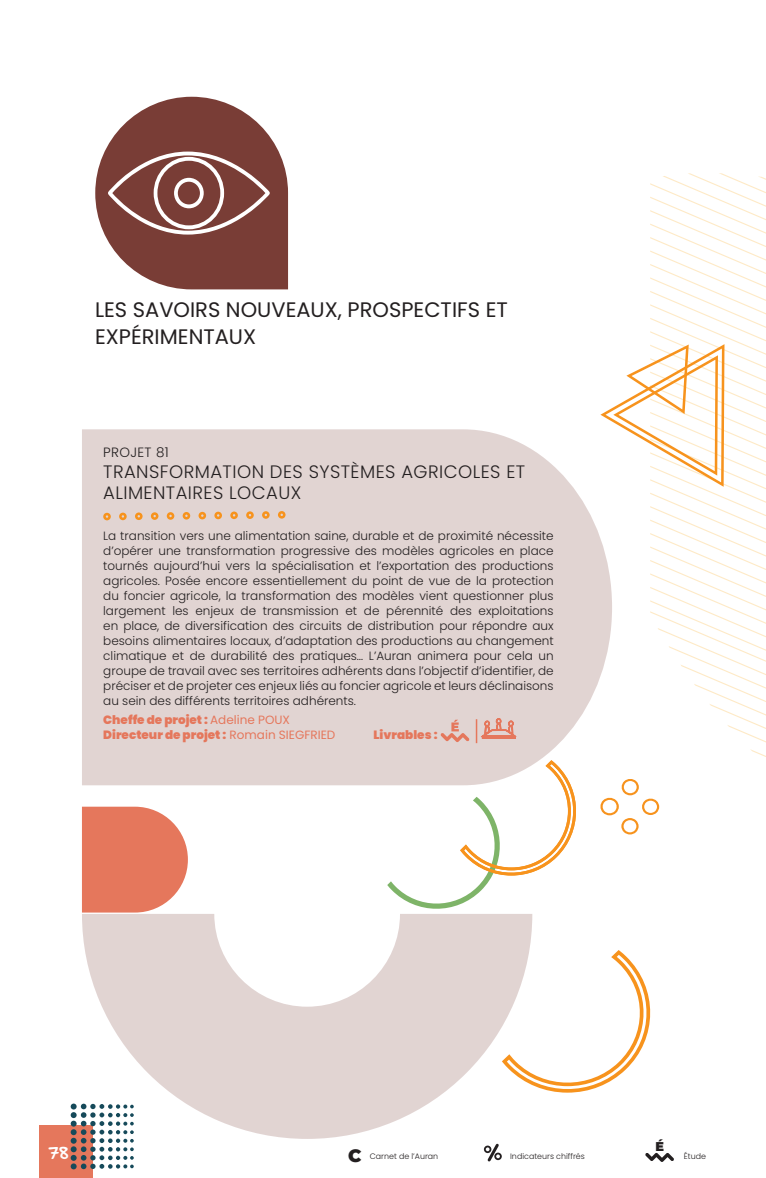
<style>
.page{position:relative;width:766px;height:1178px;background:#fff}
.page>*{position:absolute;margin:0;border:0;box-sizing:border-box;transform-origin:0 0}
.t1{font:21px/27px "Poppins";color:#231f20}
.t2{font:300 18px/21px "Poppins";letter-spacing:.025em;color:#231f20}
.t3{font:900 18px "Montserrat Alternates";color:#231f20}
.t4{font:300 13.5px "Poppins";letter-spacing:.025em;color:#231f20}
.t5{font:13.5px "Hand Of Sean Demo";color:#fff}
.t6{font:900 12.75px "Montserrat";color:#231f20}
.t7{font:300 12px/15px "Poppins";color:#231f20;text-align:justify}
.t8{font:900 12px/15px "Poppins";color:#e5775c}
.t9{font:300 7.95px "Poppins";color:#231f20}
.s1{font-weight:400}
</style>
<div class="page">
<div style="left:39px;top:1125px;width:54px;height:53px;background:#e5775c"></div>
<svg style="left:71px;top:1103px;width:63px;height:66px"></svg>
<svg style="left:82px;top:914px;width:450px;height:225px;fill:#e1d4d2"></svg>
<svg style="left:650px;top:591px;width:115px;height:14px"></svg>
<svg style="left:650px;top:578px;width:115px;height:13px"></svg>
<svg style="left:650px;top:564px;width:115px;height:14px"></svg>
<svg style="left:650px;top:538px;width:115px;height:26px"></svg>
<svg style="left:662px;top:538px;width:103px;height:13px"></svg>
<svg style="left:95px;top:97px;width:193px;height:192px;fill:#793d36"></svg>
<svg style="left:600px;top:173px;width:165px;height:365px"></svg>
<svg style="left:600px;top:611px;width:165px;height:224px"></svg>
<svg style="left:501px;top:950px;width:150px;height:146px"></svg>
<div style="left:82px;top:429px;width:530px;height:356px;background:#e1d4d2"></div>
<svg style="left:82px;top:807px;width:106px;height:105px"></svg>
<svg style="left:387px;top:760px;width:195px;height:155px"></svg>
<svg style="left:108px;top:152px;width:162px;height:83px"></svg>
<svg style="left:103px;top:513px;width:8px;height:7px"></svg>
<svg style="left:119px;top:513px;width:8px;height:7px"></svg>
<svg style="left:135px;top:512px;width:7px;height:8px"></svg>
<svg style="left:151px;top:512px;width:7px;height:8px"></svg>
<svg style="left:167px;top:512px;width:7px;height:8px"></svg>
<svg style="left:182px;top:512px;width:8px;height:7px"></svg>
<svg style="left:198px;top:512px;width:8px;height:7px"></svg>
<svg style="left:214px;top:512px;width:8px;height:7px"></svg>
<svg style="left:230px;top:511px;width:8px;height:8px"></svg>
<svg style="left:246px;top:511px;width:8px;height:8px"></svg>
<svg style="left:262px;top:511px;width:7px;height:8px"></svg>
<svg style="left:278px;top:511px;width:7px;height:8px"></svg>
<svg style="left:440px;top:720px;width:29px;height:22px"></svg>
<hr style="left:475px;top:719px;width:2px;height:24px;background:#e5775c">
<svg style="left:477px;top:696px;width:42px;height:46px"></svg>
<svg style="left:645px;top:1153px;width:29px;height:9px"></svg>
<svg style="left:484px;top:1143px;width:17px;height:19px"></svg>
<h1 class="t1" style="left:95px;top:296px;width:414px">LES SAVOIRS NOUVEAUX, PROSPECTIFS ET<br>EXPÉRIMENTAUX</h1>
<p class="t4" style="left:103px;top:444px;width:67px">PROJET 81</p>
<h2 class="t2" style="left:103px;top:461px;width:423px">TRANSFORMATION DES SYSTÈMES AGRICOLES ET<br>ALIMENTAIRES LOCAUX</h2>
<p class="t7" style="left:103px;top:528px;width:452px">La transition vers une alimentation saine, durable et de proximité nécessite d’opérer une transformation progressive des modèles agricoles en place tournés aujourd’hui vers la spécialisation et l’exportation des productions agricoles. Posée encore essentiellement du point de vue de la protection du foncier agricole, la transformation des modèles vient questionner plus largement les enjeux de transmission et de pérennité des exploitations en place, de diversification des circuits de distribution pour répondre aux besoins alimentaires locaux, d’adaptation des productions au changement climatique et de durabilité des pratiques… L’Auran animera pour cela un groupe de travail avec ses territoires adhérents dans l’objectif d’identifier, de préciser et de projeter ces enjeux liés au foncier agricole et leurs déclinaisons au sein des différents territoires adhérents.</p>
<p class="t8" style="left:103px;top:712px;width:233px">Cheffe de projet : <span class="s1">Adeline POUX<br></span>Directeur de projet : <span class="s1">Romain SIEGFRIED</span></p>
<p class="t8" style="left:373px;top:727px;width:65px">Livrables :</p>
<p class="t5" style="left:49px;top:1146px;width:21px">78</p>
<p class="t6" style="left:655px;top:1137px;width:10px">É</p>
<h2 class="t3" style="left:348px;top:1142px;width:15px">C</h2>
<p class="t9" style="left:369px;top:1151px;width:70px">Carnet de l’Auran</p>
<p class="t9" style="left:510px;top:1151px;width:76px">Indicateurs chiffrés</p>
<p class="t9" style="left:683px;top:1151px;width:24px">Étude</p>
</div>
